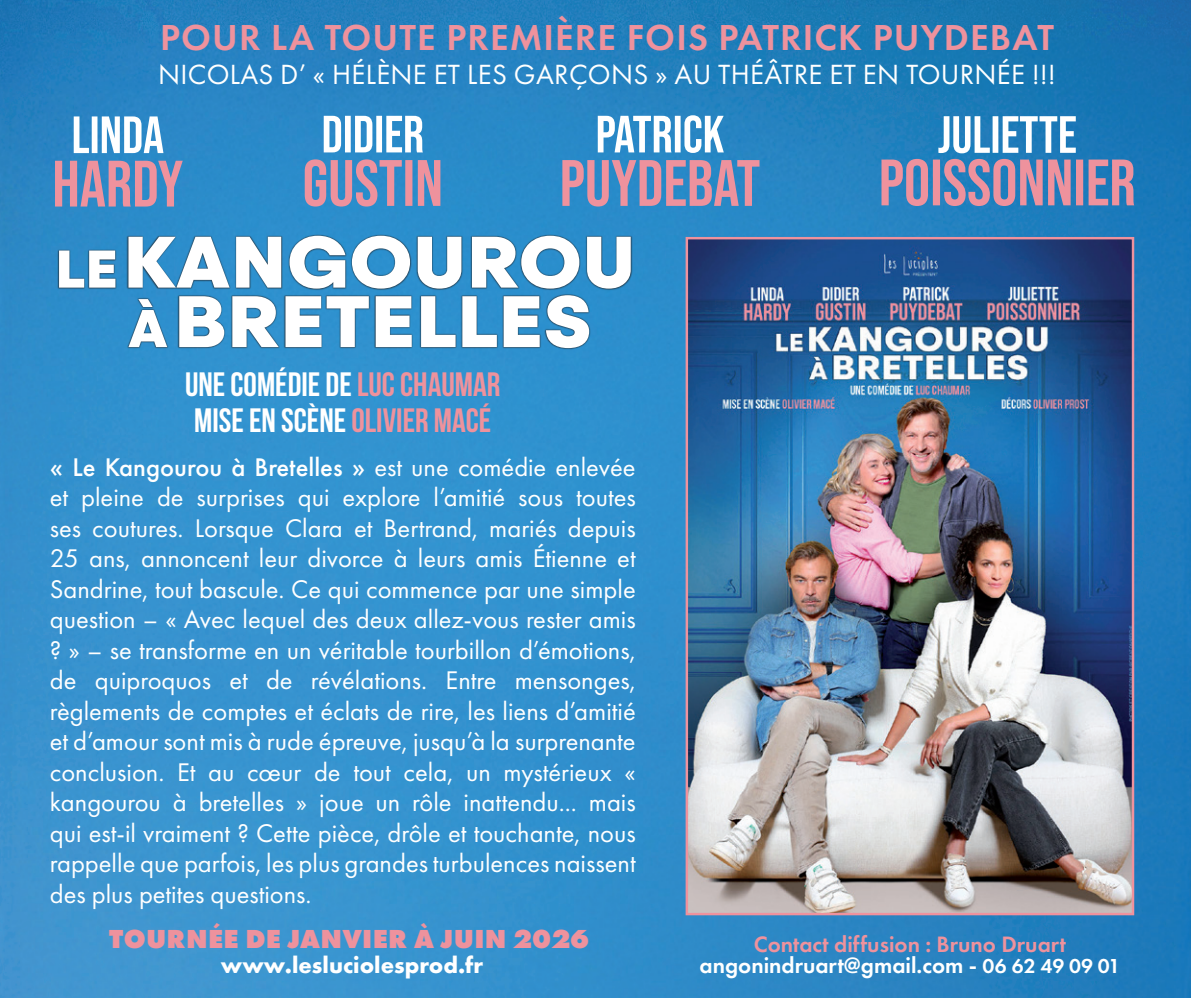
<style>
.page{position:relative;width:1191px;height:998px;background:#fff}
.page>*{position:absolute;margin:0;border:0;box-sizing:border-box;transform-origin:0 0}
.t1{font:900 72.4px/59.4px "Steradian";color:#fff;text-align:center;scale:1.06 1}
.t2{font:600 37.4px "Futura PT";letter-spacing:.03em;color:#ee929d}
.t3{font:700 33.8px/36.8px "Bebas Neue";color:#fff}
.t4{font:28.8px "Futura PT";letter-spacing:.01em;color:#fff}
.t5{font:800 27px "Futura PT";letter-spacing:.01em;color:#ee929d}
.t6{font:26.4px/30.4px "Futura PT";color:#fff;text-align:justify}
.t7{font:700 23.8px "Futura PT";color:#fff}
.t8{font:600 23.2px/21.2px "Futura PT";color:#ee929d;text-align:center}
.s1{font-size:52.8px}
.s2{color:#ee929d}
.s3{font-weight:500}
.s4{color:#fff}
.s5{font-size:21px;color:#fff}
</style>
<div class="page">
<img style="left:0;top:0;width:1191px;height:998px">
<img style="left:688px;top:240px;width:443px;height:672px">
<div style="left:685px;top:237px;width:449px;height:678px;border:2px solid #ee929d"></div>
<svg style="left:55px;top:161px;width:128px;height:45px"></svg>
<svg style="left:74px;top:116px;width:89px;height:37px"></svg>
<svg style="left:305px;top:159px;width:135px;height:47px"></svg>
<svg style="left:324px;top:116px;width:99px;height:36px"></svg>
<svg style="left:562px;top:160px;width:197px;height:46px"></svg>
<svg style="left:598px;top:115px;width:126px;height:38px"></svg>
<svg style="left:881px;top:159px;width:253px;height:47px"></svg>
<svg style="left:938px;top:116px;width:137px;height:37px"></svg>
<div style="left:57px;top:234px;width:575px;height:115px;background:#231f20;opacity:.75"></div>
<h2 class="t2" style="left:160px;top:15px;width:895px">POUR LA TOUTE PREMIÈRE FOIS PATRICK PUYDEBAT</h2>
<p class="t4" style="left:158px;top:59px;width:899px">NICOLAS D’ « HÉLÈNE ET LES GARÇONS » AU THÉÂTRE ET EN TOURNÉE !!!</p>
<h1 class="t1" style="left:55px;top:233px;width:549px"><span class="s1">LE</span>KANGOUROU<br><span class="s1">À</span>BRETELLES</h1>
<p class="t3" style="left:185px;top:365px;width:317px">UNE COMÉDIE DE <span class="s2">LUC CHAUMAR<br></span>MISE EN SCÈNE <span class="s2">OLIVIER MACÉ</span></p>
<p class="t6" style="left:50px;top:452px;width:587px"><span class="s3">« Le Kangourou à Bretelles »</span> est une comédie enlevée et pleine de surprises qui explore l’amitié sous toutes ses coutures. Lorsque Clara et Bertrand, mariés depuis 25 ans, annoncent leur divorce à leurs amis Étienne et Sandrine, tout bascule. Ce qui commence par une simple question – « Avec lequel des deux allez-vous rester amis ? » – se transforme en un véritable tourbillon d’émotions, de quiproquos et de révélations. Entre mensonges, règlements de comptes et éclats de rire, les liens d’amitié et d’amour sont mis à rude épreuve, jusqu’à la surprenante conclusion. Et au cœur de tout cela, un mystérieux « kangourou à bretelles » joue un rôle inattendu... mais qui est-il vraiment ? Cette pièce, drôle et touchante, nous rappelle que parfois, les plus grandes turbulences naissent des plus petites questions.</p>
<p class="t5" style="left:109px;top:923px;width:482px">TOURNÉE DE JANVIER À JUIN 2026</p>
<p class="t7" style="left:221px;top:951px;width:264px">www.lesluciolesprod.fr</p>
<p class="t8" style="left:699px;top:933px;width:422px">Contact diffusion : Bruno Druart <span class="s4">angonindruart@gmail.com -</span> <span class="s5">06 62 49 09 01</span></p>
</div>
